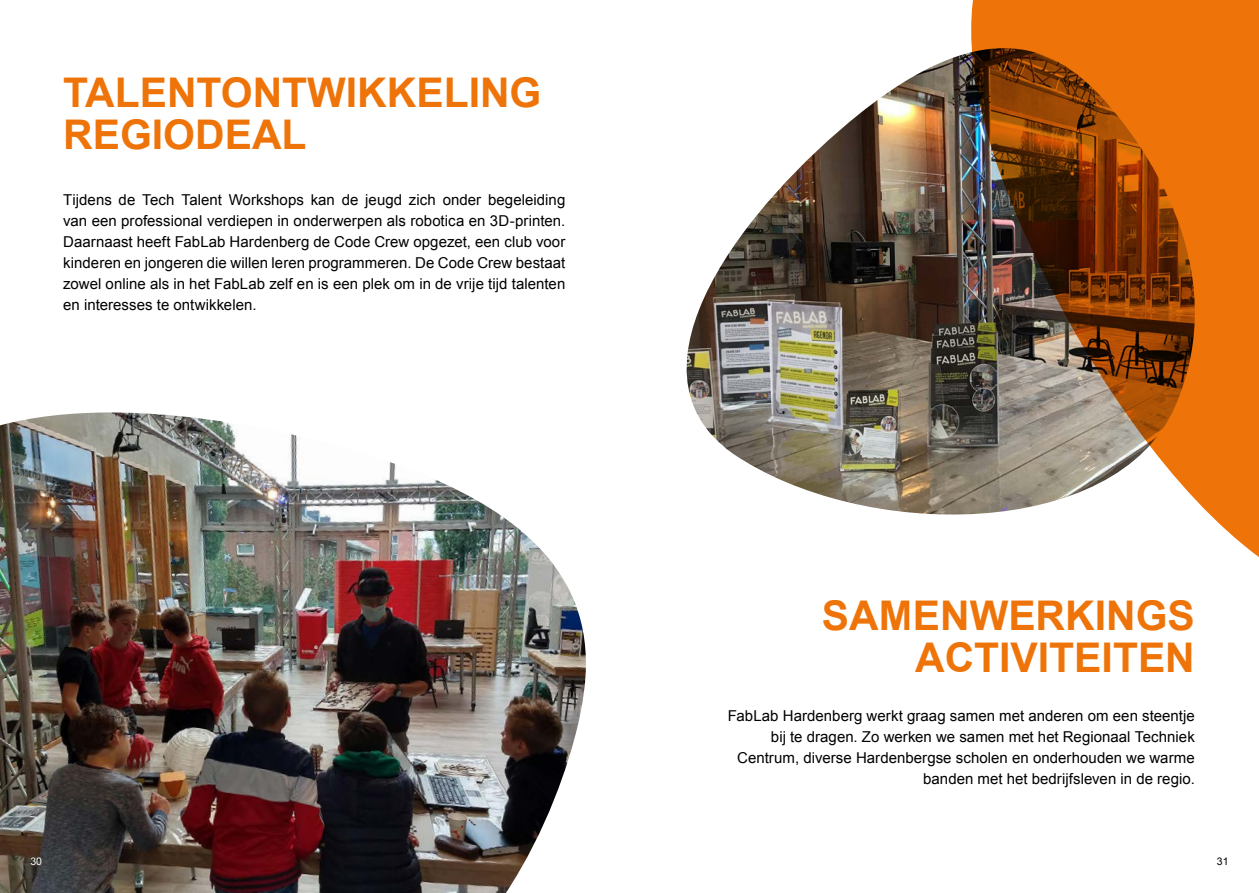
<style>
.page{position:relative;width:1259px;height:893px;background:#fff}
.page>*{position:absolute;margin:0;border:0;box-sizing:border-box;transform-origin:0 0}
.t1{font:700 40.95px/42px "Arial";color:#ee7409}
.t2{font:15px/21px "Arial";letter-spacing:.005em;color:#000;text-align:justify}
.t3{font:10.5px "Arial";color:#fff}
.t4{font:10.5px "Arial";color:#000}
</style>
<div class="page">
<img style="left:686px;top:79px;width:223px;height:434px">
<img style="left:0;top:412px;width:586px;height:481px">
<img style="left:909px;top:0;width:350px;height:557px">
<h1 class="t1" style="left:63px;top:73px;width:480px">TALENTONTWIKKELING<br>REGIODEAL</h1>
<p class="t2" style="left:63px;top:190px;width:503px">Tijdens de Tech Talent Workshops kan de jeugd zich onder begeleiding van een professional verdiepen in onderwerpen als robotica en 3D-printen.<br>Daarnaast heeft FabLab Hardenberg de Code Crew opgezet, een club voor kinderen en jongeren die willen leren programmeren. De Code Crew bestaat zowel online als in het FabLab zelf en is een plek om in de vrije tijd talenten en interesses te ontwikkelen.</p>
<h1 class="t1" style="left:822px;top:596px;width:374px;text-align:right">SAMENWERKINGS<br>ACTIVITEITEN</h1>
<p class="t2" style="left:727px;top:706px;width:468px;text-align:right">FabLab Hardenberg werkt graag samen met anderen om een steentje bij te dragen. Zo werken we samen met het Regionaal Techniek Centrum, diverse Hardenbergse scholen en onderhouden we warme banden met het bedrijfsleven in de regio.</p>
<p class="t3" style="left:30px;top:855px;width:13px">30</p>
<p class="t4" style="left:1216px;top:855px;width:13px">31</p>
</div>
